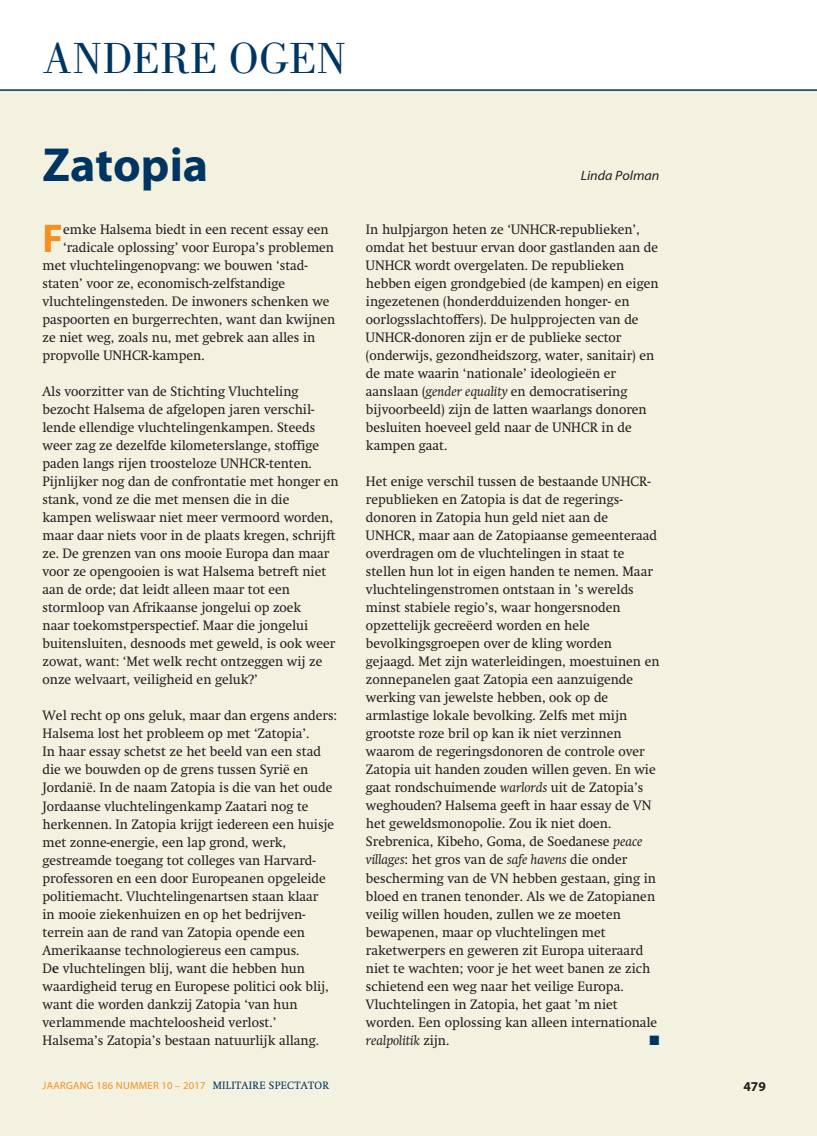
<style>
.page{position:relative;width:817px;height:1136px;background:#fff}
.page>*{position:absolute;margin:0;border:0;box-sizing:border-box;transform-origin:0 0}
.t1{font:700 48px "Myriad Pro";color:#003562}
.t2{font:45px "Bodoni";color:#003562}
.t3{font:700 40.2px "Myriad Pro";color:#f68f1e}
.t4{font:13.5px/18px "Swift";color:#231f20}
.t5{font:italic 13.5px "Myriad Pro";color:#231f20;scale:1.05 1}
.t6{font:700 13.5px "Myriad Pro";color:#231f20}
.t7{font:13.5px "Zapf Dingbats";color:#003562}
.t8{font:10.5px "Myriad Pro";letter-spacing:.025em;color:#f68f1e}
.s1{font-weight:700}
.s2{font-style:italic}
.s3{font-family:"Swift";color:#003562}
</style>
<div class="page">
<div style="left:0;top:89px;width:816px;height:1046px;background:#f3f1df"></div>
<hr style="left:0;top:89px;width:816px;height:2px;background:#003562">
<h2 class="t2" style="left:43px;top:33px;width:305px">ANDERE OGEN</h2>
<h1 class="t1" style="left:43px;top:138px;width:167px">Zatopia</h1>
<h3 class="t3" style="left:43px;top:216px;width:22px">F</h3>
<p class="t4" style="left:63px;top:220px;width:267px">emke Halsema biedt in een recent essay een</p>
<p class="t4" style="left:63px;top:238px;width:272px">‘radicale oplossing’ voor Europa’s problemen</p>
<p class="t4" style="left:43px;top:256px;width:267px">met vluchtelingenopvang: we bouwen ‘stad-</p>
<p class="t4" style="left:43px;top:274px;width:244px">staten’ voor ze, economisch-zelfstandige</p>
<p class="t4" style="left:43px;top:292px;width:288px">vluchtelingensteden. De inwoners schenken we</p>
<p class="t4" style="left:43px;top:310px;width:294px">paspoorten en burgerrechten, want dan kwijnen</p>
<p class="t4" style="left:43px;top:328px;width:274px">ze niet weg, zoals nu, met gebrek aan alles in</p>
<p class="t4" style="left:43px;top:346px;width:164px">propvolle UNHCR-kampen.</p>
<p class="t4" style="left:43px;top:382px;width:297px">Als voorzitter van de Stichting Vluchteling bezocht Halsema de afgelopen jaren verschil&shy;lende ellendige vluchtelingenkampen. Steeds weer zag ze dezelfde kilometerslange, stoffige paden langs rijen troosteloze UNHCR-tenten.<br>Pijnlijker nog dan de confrontatie met honger en stank, vond ze die met mensen die in die kampen weliswaar niet meer vermoord worden, maar daar niets voor in de plaats kregen, schrijft ze. De grenzen van ons mooie Europa dan maar voor ze opengooien is wat Halsema betreft niet aan de orde; dat leidt alleen maar tot een stormloop van Afrikaanse jongelui op zoek<br>naar toekomstperspectief. Maar die jongelui buitensluiten, desnoods met geweld, is ook weer zowat, want: ‘Met welk recht ontzeggen wij ze onze welvaart, veiligheid en geluk?’</p>
<p class="t4" style="left:43px;top:706px;width:296px">Wel recht op ons geluk, maar dan ergens anders:<br>Halsema lost het probleem op met ‘Zatopia’.<br>In haar essay schetst ze het beeld van een stad die we bouwden op de grens tussen Syrië en Jordanië. In de naam Zatopia is die van het oude Jordaanse vluchtelingenkamp Zaatari nog te herkennen. In Zatopia krijgt iedereen een huisje met zonne-energie, een lap grond, werk, gestreamde toegang tot colleges van Harvard&shy;professoren en een door Europeanen opgeleide politiemacht. Vluchtelingenartsen staan klaar<br>in mooie ziekenhuizen en op het bedrijven&shy;terrein aan de rand van Zatopia opende een Amerikaanse technologiereus een campus.<br>D<span class="s1">e</span> vluchtelingen blij, want die hebben hun waardigheid terug en Europese politici ook blij, want die worden dankzij Zatopia ‘van hun verlammende machteloosheid verlost.’ Halsema’s Zatopia’s bestaan natuurlijk allang.</p>
<p class="t5" style="left:580px;top:167px;width:77px">Linda Polman</p>
<p class="t4" style="left:366px;top:220px;width:294px">In hulpjargon heten ze ‘UNHCR-republieken’, omdat het bestuur ervan door gastlanden aan de UNHCR wordt overgelaten. De republieken hebben eigen grondgebied (de kampen) en eigen ingezetenen (honderdduizenden honger- en oorlogsslachtoffers). De hulpprojecten van de UNHCR-donoren zijn er de publieke sector (onderwijs, gezondheidszorg, water, sanitair) en de mate waarin ‘nationale’ ideologieën er aanslaan (<span class="s2">gender equality</span> en democratisering bijvoorbeeld) zijn de latten waarlangs donoren besluiten hoeveel geld naar de UNHCR in de kampen gaat.</p>
<p class="t4" style="left:366px;top:472px;width:295px">Het enige verschil tussen de bestaande UNHCR&shy;republieken en Zatopia is dat de regerings&shy;donoren in Zatopia hun geld niet aan de UNHCR, maar aan de Zatopiaanse gemeenteraad overdragen om de vluchtelingen in staat te stellen hun lot in eigen handen te nemen. Maar vluchtelingenstromen ontstaan in ’s werelds minst stabiele regio’s, waar hongersnoden opzettelijk gecreëerd worden en hele bevolkingsgroepen over de kling worden gejaagd. Met zijn waterleidingen, moestuinen en zonnepanelen gaat Zatopia een aanzuigende werking van jewelste hebben, ook op de armlastige lokale bevolking. Zelfs met mijn grootste roze bril op kan ik niet verzinnen waarom de regeringsdonoren de controle over Zatopia uit handen zouden willen geven. En wie gaat rondschuimende <span class="s2">warlords</span> uit de Zatopia’s weghouden? Halsema geeft in haar essay de VN het geweldsmonopolie. Zou ik niet doen.<br>Srebrenica, Kibeho, Goma, de Soedanese <span class="s2">peace villages</span>: het gros van de <span class="s2">safe havens</span> die onder bescherming van de VN hebben gestaan, ging in bloed en tranen tenonder. Als we de Zatopianen veilig willen houden, zullen we ze moeten bewapenen, maar op vluchtelingen met raketwerpers en geweren zit Europa uiteraard niet te wachten; voor je het weet banen ze zich schietend een weg naar het veilige Europa.<br>Vluchtelingen in Zatopia, het gaat ’m niet worden. Een oplossing kan alleen internationale <span class="s2">realpolitik</span> zijn.</p>
<p class="t7" style="left:649px;top:1033px;width:11px">■</p>
<p class="t8" style="left:43px;top:1079px;width:288px">JAARGANG 186 NUMMER 10 – 2017 <span class="s3">MILITAIRE SPECTATOR</span></p>
<p class="t6" style="left:743px;top:1078px;width:24px">479</p>
</div>
